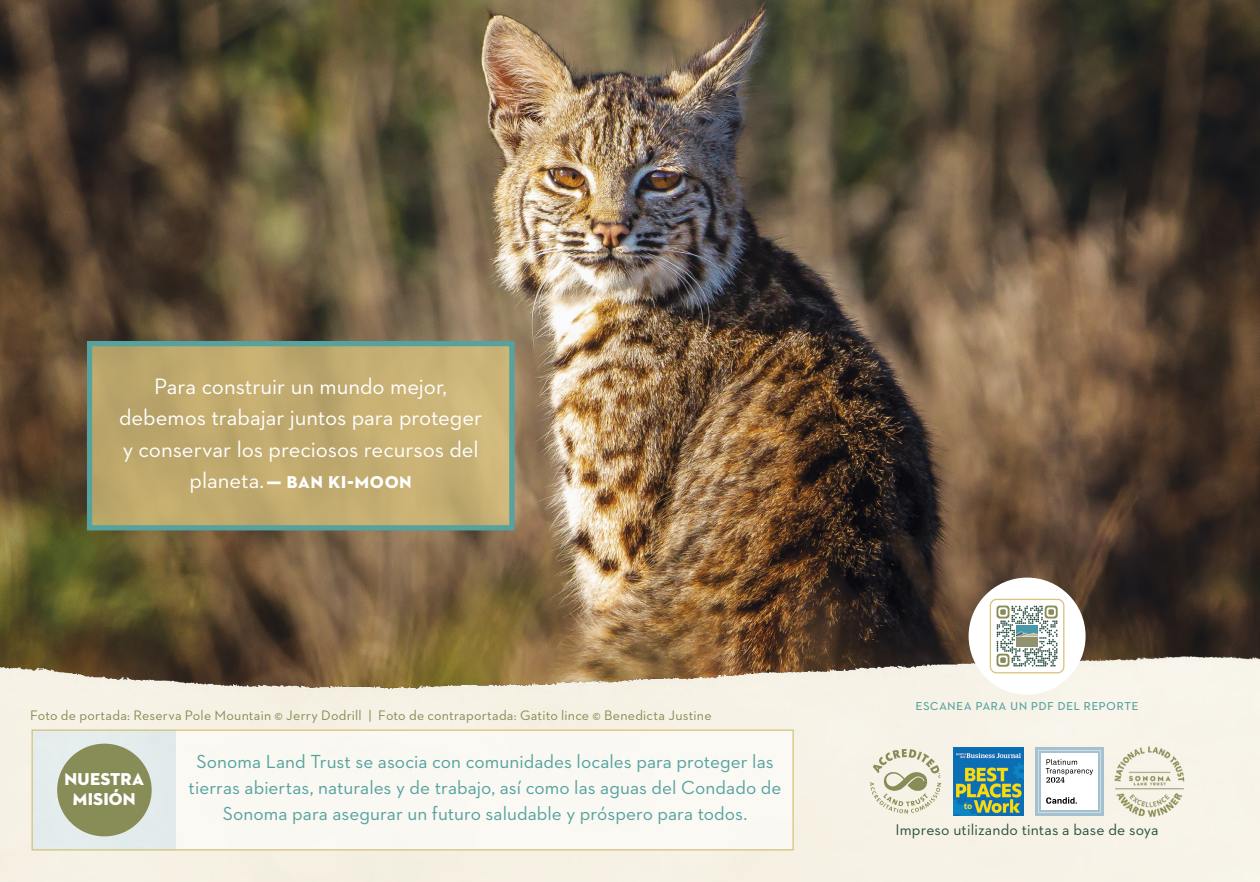
<style>
.page{position:relative;width:1260px;height:882px;background:#fff}
.page>*{position:absolute;margin:0;border:0;box-sizing:border-box;transform-origin:0 0}
.t1{font:22.75px/31.5px "Neutraface 2 Text";letter-spacing:-.005em;color:#fff;text-align:center}
.t2{font:19.25px/26.2px "Neutraface 2 Text";letter-spacing:.005em;color:#55a29f;text-align:center}
.t3{font:17.5px "Neutraface 2 Display Titling";letter-spacing:.01em;color:#fff}
.t4{font:15.75px "Neutraface 2 Text";letter-spacing:.01em;color:#284f3f}
.Memory_of_Bold{font:15.75px "Neutraface 2 Text";letter-spacing:.015em;color:#55a29f}
.t5{font:14px "Neutraface 2 Text";letter-spacing:.015em;color:#888c56}
.s1{font-weight:700}
</style>
<div class="page">
<img style="left:0;top:0;width:1260px;height:615px">
<div style="left:92px;top:344px;width:417px;height:184px;background:linear-gradient(to right,#baa469,#cbb477)"></div>
<div style="left:87px;top:341px;width:428px;height:189px;border:5px solid #55a29f"></div>
<img style="left:0;top:615px;width:1260px;height:267px">
<div style="left:176px;top:730px;width:618px;height:120px;background:#faf8f2"></div>
<div style="left:34px;top:732px;width:142px;height:116px;background:#e3ebec"></div>
<div style="left:32px;top:730px;width:762px;height:120px;border:1px solid #d9c37d"></div>
<div style="left:57px;top:744px;width:95px;height:92px;background:#888c56;border-radius:50%"></div>
<svg style="left:870px;top:749px;width:71px;height:64px"></svg>
<img style="left:954px;top:748px;width:69px;height:68px">
<img style="left:1113px;top:743px;width:71px;height:74px">
<div style="left:1035px;top:747px;width:69px;height:69px;background:#a5c0ce"></div>
<svg style="left:1038px;top:750px;width:63px;height:63px"></svg>
<div style="left:969px;top:578px;width:117px;height:117px;background:#fff;border-radius:50%"></div>
<svg style="left:995px;top:604px;width:65px;height:65px"></svg>
<svg style="left:997px;top:606px;width:61px;height:61px"></svg>
<img style="left:1017px;top:626px;width:20px;height:20px">
<div style="left:990px;top:599px;width:74px;height:74px;border:1px solid #d9c37d;border-radius:6px"></div>
<p class="t1" style="left:119px;top:370px;width:365px">Para construir un mundo mejor, debemos trabajar juntos para proteger y conservar los preciosos recursos del planeta.<span class="s1">— ban ki-moon</span></p>
<p class="t5" style="left:30px;top:707px;width:683px">Foto de portada: Reserva Pole Mountain © Jerry Dodrill | Foto de contraportada: Gatito lince © Benedicta Justine</p>
<p class="t3" style="left:65px;top:769px;width:81px">NUESTRA</p>
<p class="t3" style="left:73px;top:788px;width:64px">MISIÓN</p>
<p class="t2" style="left:189px;top:748px;width:594px">Sonoma Land Trust se asocia con comunidades locales para proteger las tierras abiertas, naturales y de trabajo, así como las aguas del Condado de<br>Sonoma para asegurar un futuro saludable y próspero para todos.</p>
<p class="Memory_of_Bold" style="left:916px;top:695px;width:225px">escanea para un pdf del reporte</p>
<p class="t4" style="left:895px;top:820px;width:265px">Impreso utilizando tintas a base de soya</p>
</div>
